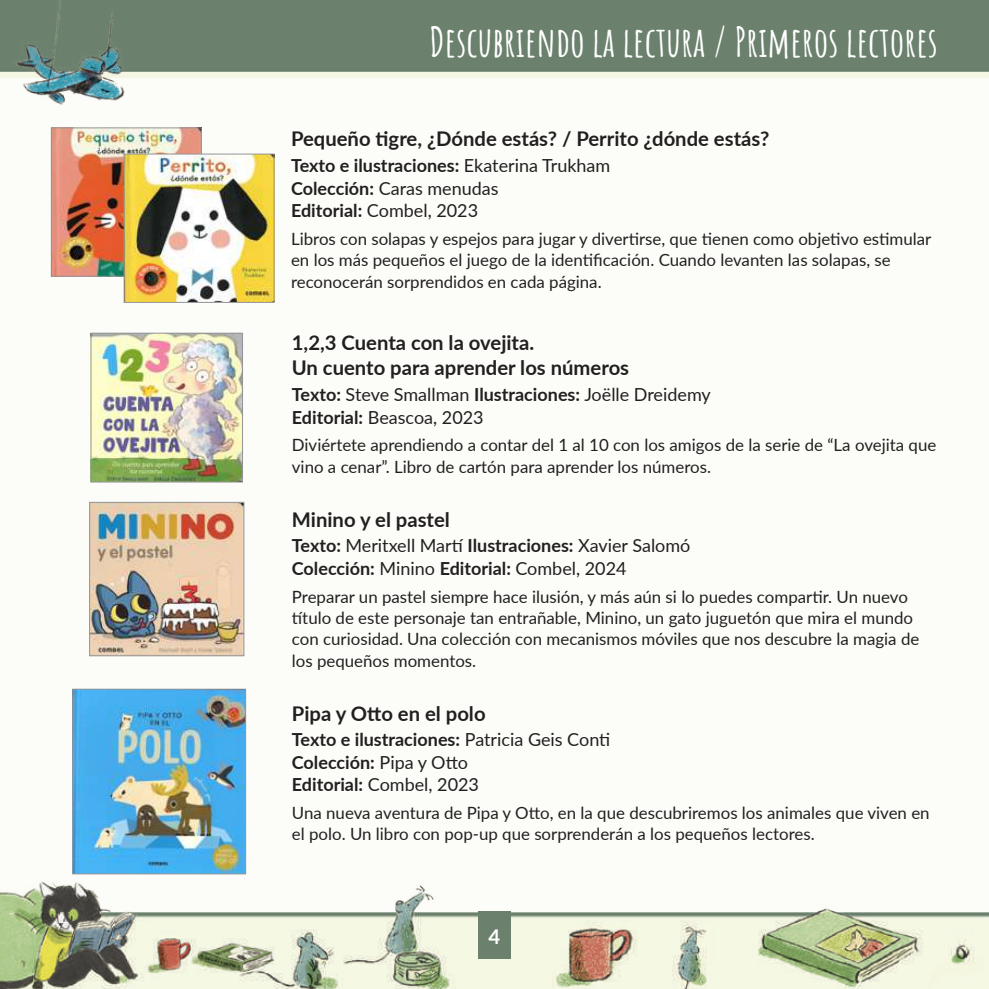
<style>
.page{position:relative;width:989px;height:989px;background:#fcfdf8}
.page>*{position:absolute;margin:0;border:0;box-sizing:border-box;transform-origin:0 0}
.t1{font:700 40.5px "Amatic SC";color:#fff}
.t2{font:700 20.25px/25.7px "Lato";color:#231f20}
.t3{font:700 20.25px "Lato";color:#fff}
.t4{font:700 18px/22.5px "Lato";color:#231f20}
.t5{font:18px/22.5px "Lato";color:#231f20}
.t6{font:16.88px/21.4px "Lato";color:#231f20}
.s1{font-weight:400}
.s2{font-weight:700}
</style>
<div class="page">
<img style="left:0;top:791px;width:989px;height:198px">
<img style="left:50px;top:0;width:939px;height:174px">
<div style="left:478px;top:911px;width:32px;height:48px;background:#6b816d"></div>
<img style="left:74px;top:691px;width:170px;height:181px">
<div style="left:72px;top:689px;width:174px;height:185px;border:1px solid #939598"></div>
<img style="left:93px;top:335px;width:148px;height:145px">
<div style="left:91px;top:333px;width:152px;height:149px;border:1px solid #939598"></div>
<img style="left:91px;top:504px;width:151px;height:150px">
<div style="left:89px;top:502px;width:155px;height:154px;border:1px solid #939598"></div>
<img style="left:53px;top:130px;width:146px;height:144px">
<div style="left:51px;top:128px;width:150px;height:148px;border:1px solid #939598"></div>
<img style="left:126px;top:156px;width:146px;height:145px">
<div style="left:124px;top:154px;width:150px;height:149px;border:1px solid #939598"></div>
<img style="left:0;top:0;width:140px;height:128px">
<h1 class="t1" style="left:429px;top:11px;width:510px">Descubriendo la lectura / Primeros lectores</h1>
<p class="t2" style="left:291px;top:125px;width:480px">Pequeño tigre, ¿Dónde estás? / Perrito ¿dónde estás?</p>
<p class="t4" style="left:291px;top:153px;width:321px">Texto e ilustraciones: <span class="s1">Ekaterina Trukham<br></span>Colección: <span class="s1">Caras menudas<br></span>Editorial: <span class="s1">Combel, 2023</span></p>
<p class="t6" style="left:291px;top:227px;width:642px">Libros con solapas y espejos para jugar y divertirse, que tienen como objetivo estimular en los más pequeños el juego de la identificación. Cuando levanten las solapas, se reconocerán sorprendidos en cada página.</p>
<p class="t2" style="left:292px;top:328px;width:339px">1,2,3 Cuenta con la ovejita.<br>Un cuento para aprender los números</p>
<p class="t5" style="left:292px;top:382px;width:420px"><span class="s2">Texto:</span> Steve Smallman <span class="s2">Ilustraciones:</span> Joëlle Dreidemy<br><span class="s2">Editorial:</span> Beascoa, 2023</p>
<p class="t6" style="left:292px;top:434px;width:646px">Diviértete aprendiendo a contar del 1 al 10 con los amigos de la serie de “La ovejita que vino a cenar”. Libro de cartón para aprender los números.</p>
<p class="t2" style="left:292px;top:505px;width:159px">Minino y el pastel</p>
<p class="t5" style="left:292px;top:534px;width:400px"><span class="s2">Texto:</span> Meritxell Martí <span class="s2">Ilustraciones:</span> Xavier Salomó<br><span class="s2">Colección:</span> Minino <span class="s2">Editorial:</span> Combel, 2024</p>
<p class="t6" style="left:292px;top:585px;width:629px">Preparar un pastel siempre hace ilusión, y más aún si lo puedes compartir. Un nuevo título de este personaje tan entrañable, Minino, un gato juguetón que mira el mundo con curiosidad. Una colección con mecanismos móviles que nos descubre la magia de los pequeños momentos.</p>
<p class="t2" style="left:292px;top:699px;width:195px">Pipa y Otto en el polo</p>
<p class="t4" style="left:292px;top:727px;width:320px">Texto e ilustraciones: <span class="s1">Patricia Geis Conti<br></span>Colección: <span class="s1">Pipa y Otto<br></span>Editorial: <span class="s1">Combel, 2023</span></p>
<p class="t6" style="left:292px;top:801px;width:639px">Una nueva aventura de Pipa y Otto, en la que descubriremos los animales que viven en el polo. Un libro con pop-up que sorprenderán a los pequeños lectores.</p>
<p class="t3" style="left:488px;top:921px;width:13px">4</p>
</div>
